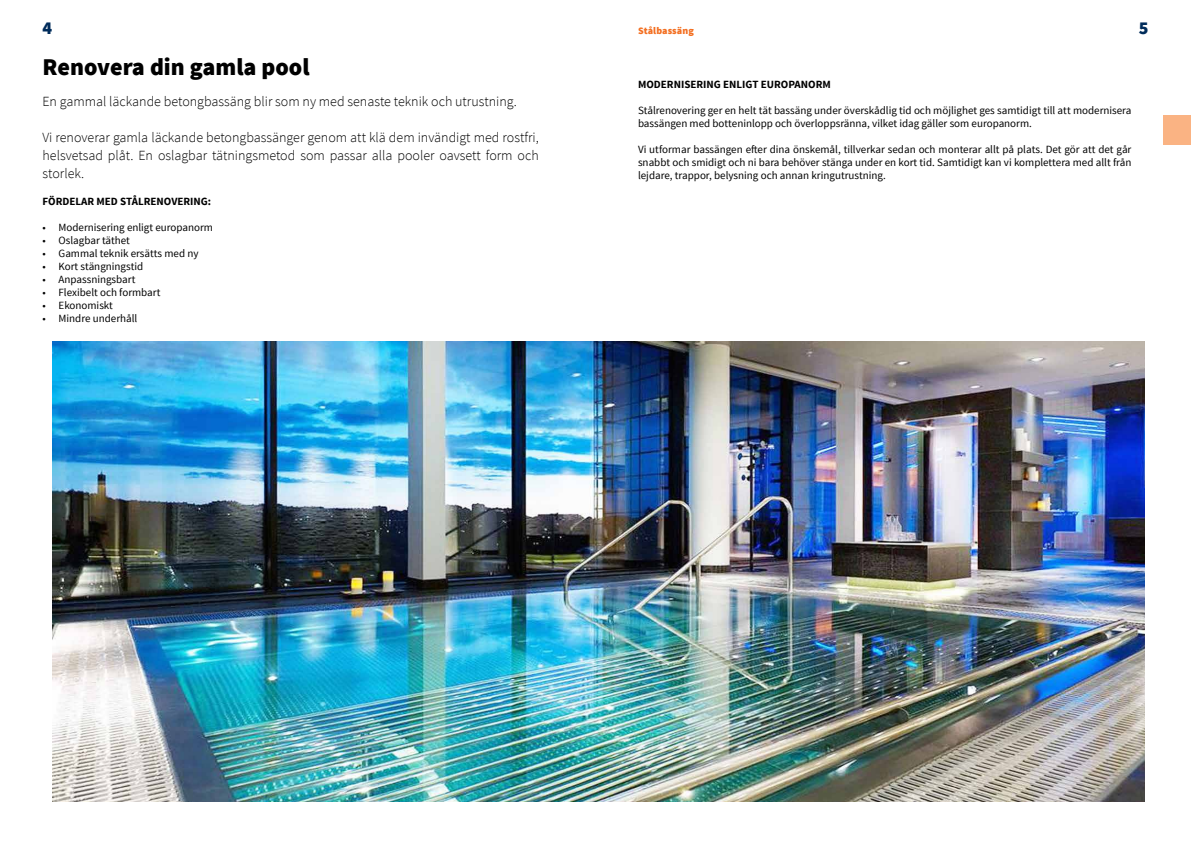
<style>
.page{position:relative;width:1191px;height:842px;background:#fff}
.page>*{position:absolute;margin:0;border:0;box-sizing:border-box;transform-origin:0 0}
.t1{font:900 24px "Source Sans Pro";color:#000}
.t2{font:900 18px "Source Sans Pro";color:#002c5b}
.t3{font:300 14px/18px "Source Sans Pro";color:#000;text-align:justify}
.t4{font:11px/13px "Source Sans Pro";color:#000}
.t5{font:700 11px "Source Sans Pro";color:#000}
.t6{font:900 10px "Source Sans Pro";letter-spacing:.01em;color:#f36f21}
</style>
<div class="page">
<img style="left:52px;top:342px;width:1092px;height:460px">
<div style="left:1162px;top:115px;width:29px;height:29px;background:#fab383"></div>
<h2 class="t2" style="left:43px;top:16px;width:11px">4</h2>
<p class="t6" style="left:638px;top:24px;width:57px">Stålbassäng</p>
<h2 class="t2" style="left:1138px;top:16px;width:11px">5</h2>
<h1 class="t1" style="left:43px;top:51px;width:268px">Renovera din gamla pool</h1>
<p class="t3" style="left:43px;top:92px;width:476px">En gammal läckande betongbassäng blir som ny med senaste teknik och utrustning.</p>
<p class="t3" style="left:43px;top:128px;width:498px">Vi renoverar gamla läckande betongbassänger genom att klä dem invändigt med rostfri, helsvetsad plåt. En oslagbar tätningsmetod som passar alla pooler oavsett form och storlek.</p>
<p class="t5" style="left:43px;top:194px;width:170px">FÖRDELAR MED STÅLRENOVERING:</p>
<p class="t4" style="left:43px;top:221px;width:172px">• Modernisering enligt europanorm</p>
<p class="t4" style="left:43px;top:234px;width:89px">• Oslagbar täthet</p>
<p class="t4" style="left:43px;top:247px;width:157px">• Gammal teknik ersätts med ny</p>
<p class="t4" style="left:43px;top:260px;width:102px">• Kort stängningstid</p>
<p class="t4" style="left:43px;top:273px;width:94px">• Anpassningsbart</p>
<p class="t4" style="left:43px;top:286px;width:119px">• Flexibelt och formbart</p>
<p class="t4" style="left:43px;top:299px;width:72px">• Ekonomiskt</p>
<p class="t4" style="left:43px;top:312px;width:96px">• Mindre underhåll</p>
<p class="t5" style="left:638px;top:77px;width:194px">MODERNISERING ENLIGT EUROPANORM</p>
<p class="t4" style="left:638px;top:104px;width:495px">Stålrenovering ger en helt tät bassäng under överskådlig tid och möjlighet ges samtidigt till att modernisera bassängen med botteninlopp och överloppsränna, vilket idag gäller som europanorm.</p>
<p class="t4" style="left:638px;top:143px;width:495px;text-align:justify">Vi utformar bassängen efter dina önskemål, tillverkar sedan och monterar allt på plats. Det gör att det går snabbt och smidigt och ni bara behöver stänga under en kort tid. Samtidigt kan vi komplettera med allt från lejdare, trappor, belysning och annan kringutrustning.</p>
</div>
